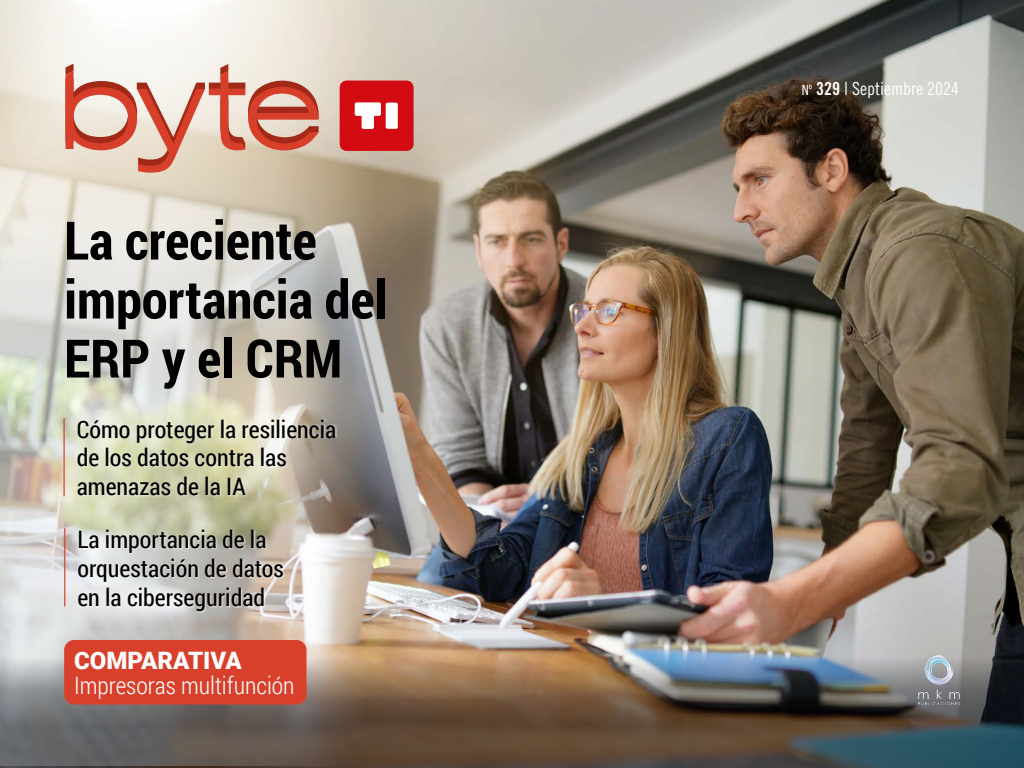
<style>
.page{position:relative;width:1024px;height:768px;background:#fff}
.page>*{position:absolute;margin:0;border:0;box-sizing:border-box;transform-origin:0 0}
.t1{font:700 53px/59px "Roboto Condensed";color:#000}
.t2{font:24px/28.8px "Roboto Condensed";color:#000}
.t3{font:300 24px "Roboto Condensed";color:#fff}
.t4{font:900 24px "Roboto";color:#fff}
.t5{font:18px "Trade Gothic LT Std Cn 18";color:#fff}
.s1{font-size:14px}
.s2{font-family:"Trade Gothic LT Std Bd Cn 20"}
</style>
<div class="page">
<img style="left:395px;top:0;width:629px;height:657px">
<svg style="left:0;top:0;width:395px;height:657px;background:#d2cec3"></svg>
<img style="left:0;top:657px;width:1024px;height:111px">
<svg style="left:66px;top:64px;width:253px;height:109px;background:#dfac9d"></svg>
<div style="left:340px;top:81px;width:73px;height:70px;background:#d20a11;border-radius:7px"></div>
<svg style="left:355px;top:103px;width:43px;height:26px"></svg>
<div style="left:77px;top:418px;width:261px;height:80px;background:#fff;opacity:.45"></div>
<hr style="left:63px;top:418px;width:2px;height:78px;background:#d8402b">
<div style="left:77px;top:528px;width:209px;height:85px;background:#fff;opacity:.75"></div>
<hr style="left:64px;top:528px;width:1px;height:78px;background:#d8402b">
<div style="left:64px;top:640px;width:243px;height:64px;background:#d8402b;border-radius:10px"></div>
<img style="left:913px;top:654px;width:51px;height:51px">
<h1 class="t1" style="left:64px;top:209px;width:325px">La creciente importancia del<br>ERP y el CRM</h1>
<p class="t2" style="left:77px;top:414px;width:261px">Cómo proteger la resiliencia de los datos contra las amenazas de la IA</p>
<p class="t2" style="left:77px;top:525px;width:208px">La importancia de la orquestación de datos en la ciberseguridad</p>
<p class="t4" style="left:74px;top:644px;width:169px">COMPARATIVA</p>
<p class="t3" style="left:74px;top:669px;width:222px">Impresoras multifunción</p>
<p class="t5" style="left:802px;top:78px;width:159px"><span class="s1">Nº</span> <span class="s2">329</span> | Septiembre 2024</p>
</div>
